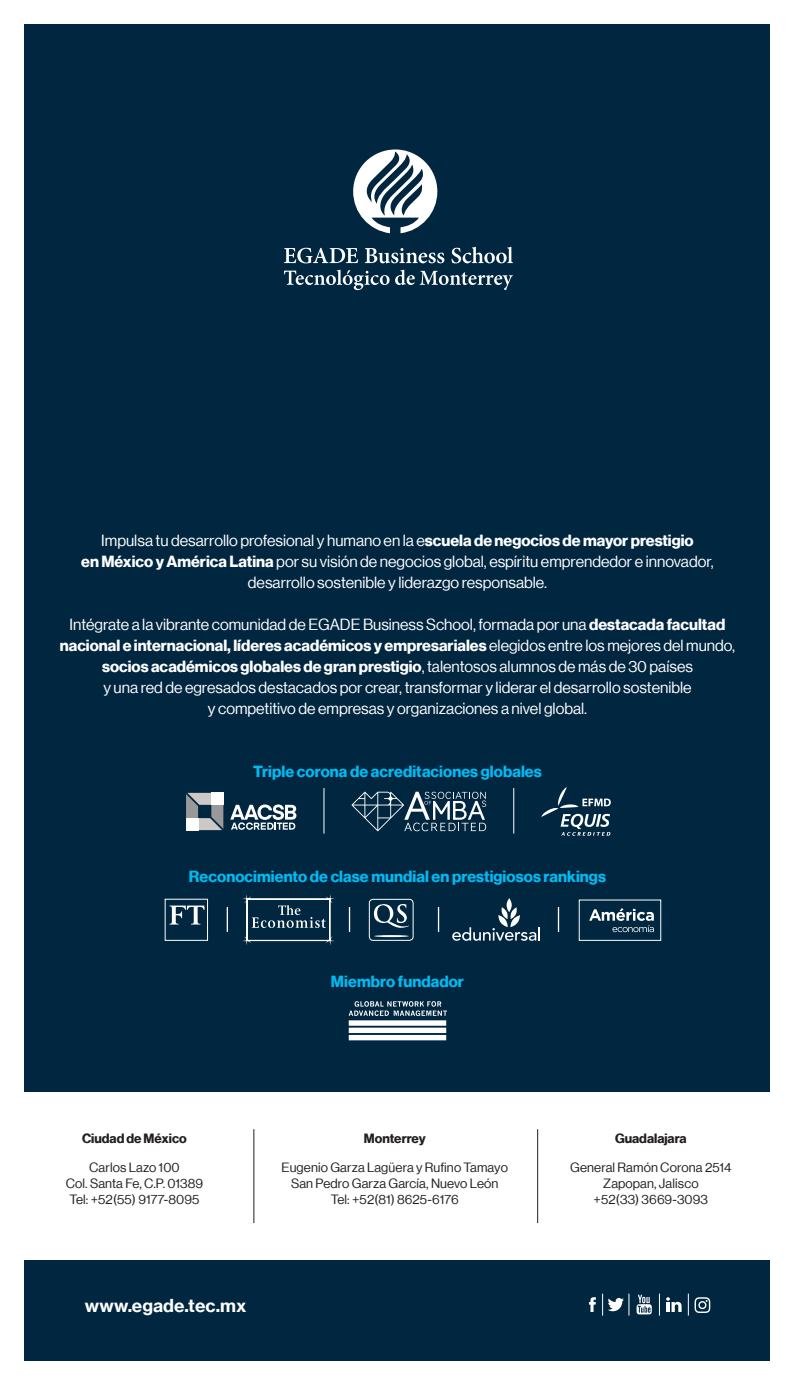
<style>
.page{position:relative;width:795px;height:1386px;background:#fff}
.page>*{position:absolute;margin:0;border:0;box-sizing:border-box;transform-origin:0 0}
.t1{font:17.5px "N Haas Grotesk TX Pro 75 Bd";color:#fff}
.t2{font:15.75px/21px "N Haas Grotesk DS Pro 55 Rg";color:#fff;text-align:center}
.t3{font:15.75px "N Haas Grotesk DS Pro 75 Bd";letter-spacing:.005em;color:#00baf1}
.t4{font:13.12px "N Haas Grotesk DS Pro 55 Rg";letter-spacing:.01em;color:#231f20}
.t5{font:13.12px "N Haas Grotesk DS Pro 75 Bd";color:#231f20}
.s1{font-family:"N Haas Grotesk DS Pro 75 Bd"}
</style>
<div class="page">
<div style="left:25px;top:25px;width:744px;height:1336px;background:#002640"></div>
<div style="left:0;top:1092px;width:794px;height:168px;background:#fff"></div>
<svg style="left:395px;top:270px;width:117px;height:20px"></svg>
<svg style="left:284px;top:270px;width:105px;height:20px"></svg>
<svg style="left:284px;top:248px;width:74px;height:15px"></svg>
<svg style="left:364px;top:248px;width:80px;height:15px"></svg>
<svg style="left:451px;top:247px;width:61px;height:16px"></svg>
<svg style="left:353px;top:149px;width:84px;height:84px"></svg>
<svg style="left:348px;top:1001px;width:99px;height:39px"></svg>
<hr style="left:226px;top:907px;width:2px;height:25px;background:#fff">
<svg style="left:349px;top:907px;width:1px;height:25px"></svg>
<hr style="left:437px;top:907px;width:2px;height:25px;background:#fff">
<hr style="left:557px;top:907px;width:2px;height:25px;background:#fff">
<div style="left:165px;top:899px;width:43px;height:42px;border:1px solid #fff"></div>
<svg style="left:169px;top:906px;width:35px;height:19px"></svg>
<svg style="left:246px;top:898px;width:85px;height:43px"></svg>
<div style="left:369px;top:899px;width:44px;height:42px;border:1px solid #fff;border-radius:4px"></div>
<hr style="left:374px;top:935px;width:34px;height:2px;background:#fff;border-radius:50%">
<svg style="left:373px;top:904px;width:36px;height:24px"></svg>
<svg style="left:452px;top:907px;width:88px;height:34px"></svg>
<svg style="left:506px;top:898px;width:5px;height:14px"></svg>
<div style="left:578px;top:900px;width:83px;height:41px;border:1px solid #fff"></div>
<svg style="left:589px;top:908px;width:64px;height:24px"></svg>
<svg style="left:351px;top:792px;width:135px;height:39px"></svg>
<svg style="left:541px;top:787px;width:69px;height:49px"></svg>
<hr style="left:323px;top:788px;width:1px;height:46px;background:#fff">
<hr style="left:513px;top:788px;width:1px;height:46px;background:#fff">
<svg style="left:186px;top:793px;width:37px;height:37px"></svg>
<div style="left:186px;top:818px;width:12px;height:12px;background:#fff"></div>
<svg style="left:230px;top:804px;width:66px;height:26px"></svg>
<hr style="left:253px;top:1129px;width:1px;height:94px;background:#231f20">
<hr style="left:537px;top:1129px;width:1px;height:94px;background:#231f20">
<svg style="left:658px;top:1294px;width:1px;height:21px"></svg>
<svg style="left:687px;top:1294px;width:1px;height:22px"></svg>
<svg style="left:602px;top:1294px;width:27px;height:22px"></svg>
<svg style="left:589px;top:1297px;width:6px;height:15px"></svg>
<svg style="left:666px;top:1297px;width:15px;height:15px"></svg>
<svg style="left:636px;top:1295px;width:15px;height:19px"></svg>
<svg style="left:694px;top:1297px;width:16px;height:16px"></svg>
<p class="t2" style="left:81px;top:530px;width:633px">Impulsa tu desarrollo profesional y humano en la e<span class="s1">scuela de negocios de mayor prestigio<br>en México y América Latina</span> por su visión de negocios global, espíritu emprendedor e innovador, desarrollo sostenible y liderazgo responsable.</p>
<p class="t2" style="left:60px;top:614px;width:676px">Intégrate a la vibrante comunidad de EGADE Business School, formada por una <span class="s1">destacada facultad nacional e internacional, líderes académicos y empresariales</span> elegidos entre los mejores del mundo, <span class="s1">socios académicos globales de gran prestigio</span>, talentosos alumnos de más de 30 países<br>y una red de egresados destacados por crear, transformar y liderar el desarrollo sostenible<br>y competitivo de empresas y organizaciones a nivel global.</p>
<p class="t3" style="left:253px;top:762px;width:290px">Triple corona de acreditaciones globales</p>
<p class="t3" style="left:189px;top:867px;width:418px">Reconocimiento de clase mundial en prestigiosos rankings</p>
<p class="t3" style="left:331px;top:972px;width:134px">Miembro fundador</p>
<p class="t5" style="left:82px;top:1130px;width:106px">Ciudad de México</p>
<p class="t4" style="left:89px;top:1160px;width:92px">Carlos Lazo 100</p>
<p class="t4" style="left:66px;top:1176px;width:139px">Col. Santa Fe, C.P. 01389</p>
<p class="t4" style="left:69px;top:1192px;width:132px">Tel: +52(55) 9177-8095</p>
<p class="t5" style="left:363px;top:1130px;width:63px">Monterrey</p>
<p class="t4" style="left:281px;top:1160px;width:228px">Eugenio Garza Lagüera y Rufino Tamayo</p>
<p class="t4" style="left:291px;top:1176px;width:209px">San Pedro Garza García, Nuevo León</p>
<p class="t4" style="left:330px;top:1192px;width:129px">Tel: +52(81) 8625-6176</p>
<p class="t1" style="left:85px;top:1294px;width:163px">www.egade.tec.mx</p>
<p class="t5" style="left:614px;top:1130px;width:73px">Guadalajara</p>
<p class="t4" style="left:570px;top:1160px;width:163px">General Ramón Corona 2514</p>
<p class="t4" style="left:603px;top:1176px;width:97px">Zapopan, Jalisco</p>
<p class="t4" style="left:593px;top:1192px;width:116px">+52(33) 3669-3093</p>
</div>
